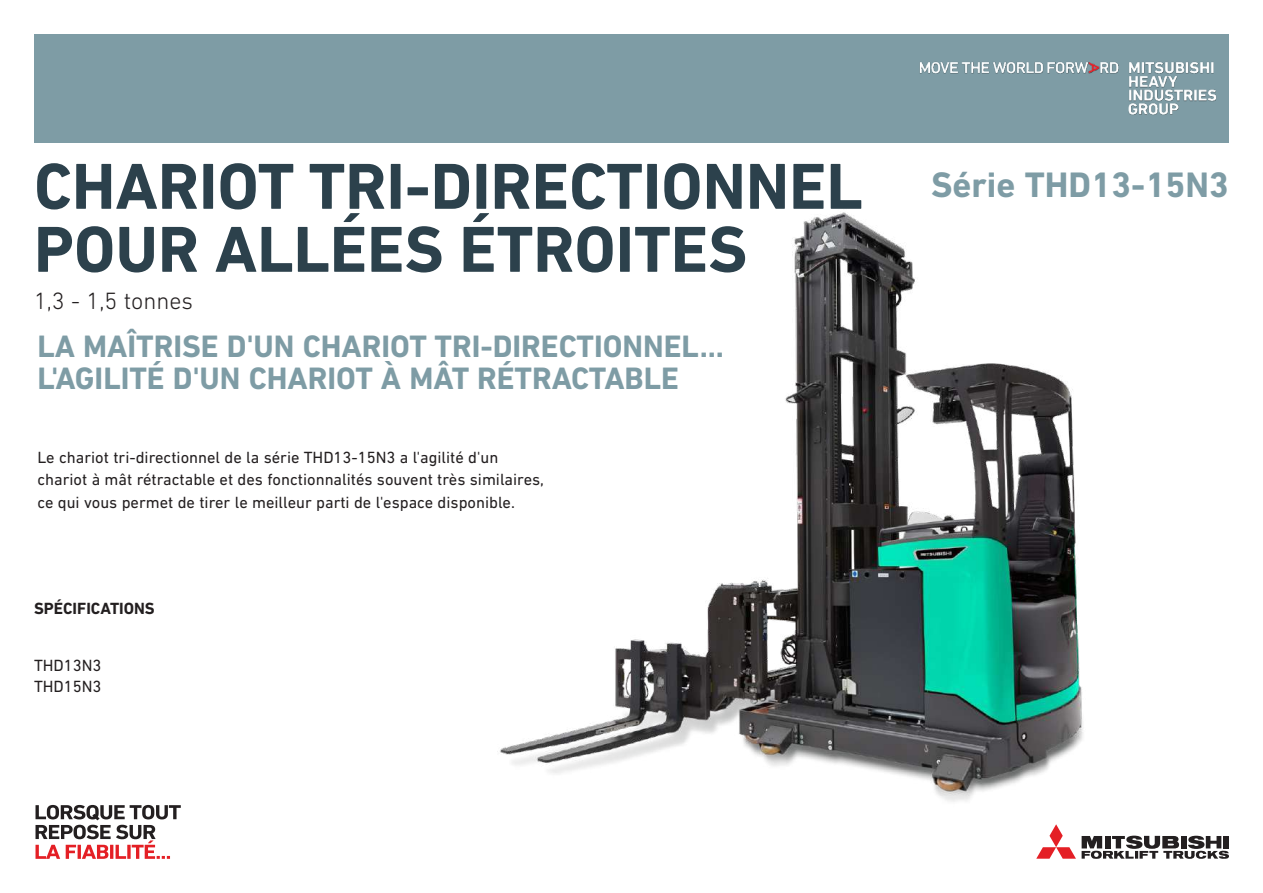
<style>
.page{position:relative;width:1263px;height:893px;background:#fff}
.page>*{position:absolute;margin:0;border:0;box-sizing:border-box;transform-origin:0 0}
.t1{font:700 66px/63px "DIN Next LT Pro";color:#2c414c}
.t2{font:700 36px "DIN Next LT Pro";color:#7e9ca5}
.t3{font:700 31.5px/31.5px "DIN Next LT Pro";color:#7e9ca5}
.t4{font:300 24px "DIN Next LT Pro";color:#231f20}
.t5{font:16.5px/22.5px "DIN Next LT Pro";color:#231f20}
.t6{font:700 16.5px "DIN Next LT Pro";color:#231f20}
</style>
<div class="page">
<img style="left:497px;top:212px;width:586px;height:590px">
<svg style="left:1036px;top:824px;width:193px;height:35px"></svg>
<div style="left:34px;top:34px;width:1195px;height:108px;background:#7e9ca5"></div>
<img style="left:920px;top:62px;width:296px;height:53px">
<svg style="left:36px;top:805px;width:145px;height:54px"></svg>
<h1 class="t1" style="left:34px;top:155px;width:830px">CHARIOT TRI-DIRECTIONNEL<br>POUR ALLÉES ÉTROITES</h1>
<h3 class="t4" style="left:34px;top:287px;width:161px">1,3 - 1,5 tonnes</h3>
<h3 class="t3" style="left:37px;top:331px;width:688px">LA MAÎTRISE D'UN CHARIOT TRI-DIRECTIONNEL...<br>L'AGILITÉ D'UN CHARIOT À MÂT RÉTRACTABLE</h3>
<p class="t5" style="left:37px;top:446px;width:508px">Le chariot tri-directionnel de la série THD13-15N3 a l'agilité d'un chariot à mât rétractable et des fonctionnalités souvent très similaires, ce qui vous permet de tirer le meilleur parti de l'espace disponible.</p>
<p class="t6" style="left:34px;top:599px;width:122px">SPÉCIFICATIONS</p>
<p class="t5" style="left:34px;top:654px;width:69px;line-height:21px">THD13N3<br>THD15N3</p>
<h2 class="t2" style="left:931px;top:164px;width:299px">Série THD13-15N3</h2>
</div>
